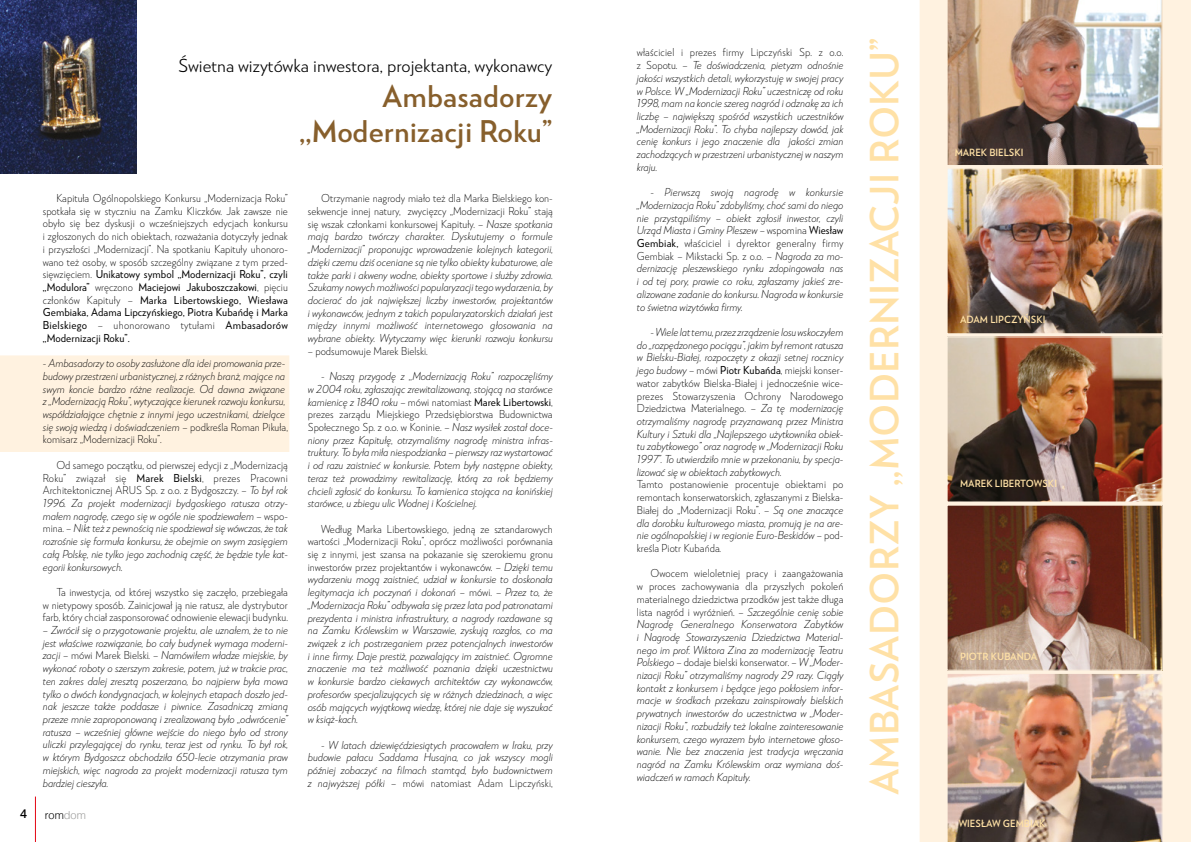
<style>
.page{position:relative;width:1191px;height:842px;background:#fff}
.page>*{position:absolute;margin:0;border:0;box-sizing:border-box;transform-origin:0 0}
.t1{font:700 39px "RNS Miles";color:#ffe1a6}
.t2{font:700 30px/35px "RNS Miles";color:#875f2c;text-align:right}
.t3{font:18px "RNS Miles";color:#000}
.t4{font:600 12px "Open Sans";color:#000}
.t5{font:italic 300 11px/12.7px "RNS Miles";color:#000;text-align:justify;scale:.95 1}
.t6{font:300 11px/12.7px "RNS Miles";color:#000;text-align:justify;scale:.95 1}
.t7{font:300 11px "Helvetica";color:#000}
.t8{font:700 10px "RNS Miles";color:#ffe1a6;scale:.95 1}
.s1{font-weight:500}
.s2{font-style:normal}
.s3{font-weight:500;font-style:normal}
.s4{color:#9d9d9c}
.s5{font-style:italic}
</style>
<div class="page">
<hr style="left:35px;top:796px;width:1px;height:46px;background:#e30613">
<div style="left:919px;top:0;width:272px;height:842px;background:#fff2e0"></div>
<div style="left:0;top:355px;width:289px;height:97px;background:#fff2e0"></div>
<img style="left:0;top:0;width:136px;height:174px">
<img style="left:946px;top:0;width:216px;height:166px">
<img style="left:948px;top:170px;width:212px;height:162px">
<div style="left:946px;top:168px;width:216px;height:166px;border:1px solid #fff2e0"></div>
<img style="left:948px;top:338px;width:212px;height:162px">
<div style="left:946px;top:336px;width:216px;height:166px;border:1px solid #fff2e0"></div>
<img style="left:948px;top:507px;width:212px;height:162px">
<div style="left:946px;top:505px;width:216px;height:166px;border:1px solid #fff2e0"></div>
<img style="left:946px;top:673px;width:216px;height:169px">
<h3 class="t3" style="left:178px;top:54px;width:376px">Świetna wizytówka inwestora, projektanta, wykonawcy</h3>
<h2 class="t2" style="left:299px;top:79px;width:254px">Ambasadorzy „,Modernizacji Roku”</h2>
<p class="t6" style="left:43px;top:191px;width:259px;text-indent:14px">Kapituła Ogólnopolskiego Konkursu „,Modernizacja Roku” spotkała się w styczniu na Zamku Kliczków. Jak zawsze nie obyło się bez dyskusji o wcześniejszych edycjach konkursu i zgłoszonych do nich obiektach, rozważania dotyczyły jednak i przyszłości „,Modernizacji”. Na spotkaniu Kapituły uhonoro&shy;wano też osoby, w sposób szczególny związane z tym przed&shy;sięwzięciem. <span class="s1">Unikatowy symbol „,Modernizacji Roku”, czyli „,Modulora”</span> wręczono <span class="s1">Maciejowi Jakuboszczakowi</span>, pięciu członków Kapituły – <span class="s1">Marka Libertowskiego, Wiesława Gembiaka, Adama Lipczyńskiego, Piotra Kubańdę i Marka Bielskiego</span> – uhonorowano tytułami <span class="s1">Ambasadorów „,Modernizacji Roku”.</span></p>
<p class="t5" style="left:43px;top:357px;width:259px;text-align:left"><span class="s2">-</span> Ambasadorzy to osoby zasłużone dla idei promowania prze&shy;budowy przestrzeni urbanistycznej, z różnych branż, mające na swym koncie bardzo różne realizacje. Od dawna związane z „,Modernizacją Roku”, wytyczające kierunek rozwoju konkursu, współdziałające chętnie z innymi jego uczestnikami, dzielące się swoją wiedzą i doświadczeniem <span class="s2">– podkreśla Roman Pikuła, komisarz „,Modernizacji Roku”.</span></p>
<p class="t5" style="left:43px;top:458px;width:259px;text-indent:14px"><span class="s2">Od samego początku, od pierwszej edycji z „,Modernizacją Roku” związał się</span> <span class="s3">Marek Bielski</span><span class="s2">, prezes Pracowni Architektonicznej ARUS Sp. z o.o. z Bydgoszczy. –</span> To był rok 1996. Za projekt modernizacji bydgoskiego ratusza otrzy&shy;małem nagrodę, czego się w ogóle nie spodziewałem – <span class="s2">wspo&shy;mina</span>. – Nikt też z pewnością nie spodziewał się wówczas, że tak rozrośnie się formuła konkursu, że obejmie on swym zasięgiem całą Polskę, nie tylko jego zachodnią część, że będzie tyle kat&shy;egorii konkursowych.</p>
<p class="t6" style="left:43px;top:585px;width:259px;text-indent:14px">Ta inwestycja, od której wszystko się zaczęło, przebiegała w nietypowy sposób. Zainicjował ją nie ratusz, ale dystrybutor farb, który chciał zasponsorować odnowienie elewacji budynku.</p>
<p class="t5" style="left:43px;top:623px;width:259px">– Zwrócił się o przygotowanie projektu, ale uznałem, że to nie jest właściwe rozwiązanie, bo cały budynek wymaga moderni&shy;zacji – <span class="s2">mówi Marek Bielski</span>. – Namówiłem władze miejskie, by wykonać roboty o szerszym zakresie, potem, już w trakcie prac, ten zakres dalej zresztą poszerzano, bo najpierw była mowa tylko o dwóch kondygnacjach, w kolejnych etapach doszło jed&shy;nak jeszcze także poddasze i piwnice. Zasadniczą zmianą przeze mnie zaproponowaną i zrealizowaną było „,odwrócenie” ratusza – wcześniej główne wejście do niego było od strony uliczki przylegającej do rynku, teraz jest od rynku. To był rok, w którym Bydgoszcz obchodziła 650-lecie otrzymania praw miejskich, więc nagroda za projekt modernizacji ratusza tym bardziej cieszyła.</p>
<p class="t4" style="left:20px;top:806px;width:8px">4</p>
<p class="t7" style="left:45px;top:805px;width:42px">rom<span class="s4">dom</span></p>
<p class="t5" style="left:308px;top:192px;width:259px;text-indent:14px"><span class="s2">Otrzymanie nagrody miało też dla Marka Bielskiego kon&shy;sekwencje innej natury, zwycięzcy „,Modernizacji Roku” stają się wszak członkami konkursowej Kapituły. –</span> Nasze spotkania mają bardzo twórczy charakter. Dyskutujemy o formule ,„Modernizacji” proponując wprowadzenie kolejnych kategorii, dzięki czemu dziś oceniane są nie tylko obiekty kubaturowe, ale także parki i akweny wodne, obiekty sportowe i służby zdrowia.<br>Szukamy nowych możliwości popularyzacji tego wydarzenia, by docierać do jak największej liczby inwestorów, projektantów i wykonawców, jednym z takich popularyzatorskich działań jest między innymi możliwość internetowego głosowania na wybrane obiekty. Wytyczamy więc kierunki rozwoju konkursu</p>
<p class="t6" style="left:308px;top:344px;width:128px">– podsumowuje Marek Bielski.</p>
<p class="t5" style="left:308px;top:370px;width:259px;text-indent:14px">- Naszą przygodę z ,,Modernizacją Roku” rozpoczęliśmy w 2004 roku, zgłaszając zrewitalizowaną, stojącą na starówce kamienicę z 1840 roku – <span class="s2">mówi natomiast</span> <span class="s3">Marek Libertowski</span><span class="s2">, prezes zarządu Miejskiego Przedsiębiorstwa Budownictwa Społecznego Sp. z o.o. w Koninie. –</span> Nasz wysiłek został doce&shy;niony przez Kapitułę, otrzymaliśmy nagrodę ministra infras&shy;truktury. To była miła niespodzianka – pierwszy raz wystartować i od razu zaistnieć w konkursie. Potem były następne obiekty, teraz też prowadzimy rewitalizację, którą za rok będziemy chcieli zgłosić do konkursu. To kamienica stojąca na konińskiej starówce, u zbiegu ulic Wodnej i Kościelnej.</p>
<p class="t5" style="left:308px;top:522px;width:259px;text-indent:14px"><span class="s2">Według Marka Libertowskiego, jedną ze sztandarowych wartości „,Modernizacji Roku”, oprócz możliwości porównania się z innymi, jest szansa na pokazanie się szerokiemu gronu inwestorów przez projektantów i wykonawców. –</span> Dzięki temu wydarzeniu mogą zaistnieć, udział w konkursie to doskonała legitymacja ich poczynań i dokonań – <span class="s2">mówi.</span> – Przez to, że „,Modernizacja Roku” odbywała się przez lata pod patronatami prezydenta i ministra infrastruktury, a nagrody rozdawane są na Zamku Królewskim w Warszawie, zyskują rozgłos, co ma związek z ich postrzeganiem przez potencjalnych inwestorów i inne firmy. Daje prestiż, pozwalający im zaistnieć. Ogromne znaczenie ma też możliwość poznania dzięki uczestnictwu w konkursie bardzo ciekawych architektów czy wykonawców, profesorów specjalizujących się w różnych dziedzinach, a więc osób mających wyjątkową wiedzę, której nie daje się wyszukać w książ-kach.</p>
<p class="t5" style="left:308px;top:738px;width:259px;text-indent:14px">- W latach dziewięćdziesiątych pracowałem w Iraku, przy budowie pałacu Saddama Husajna, co jak wszyscy mogli później zobaczyć na filmach stamtąd, było budownictwem z najwyższej półki <span class="s2">– mówi natomiast Adam Lipczyński,</span></p>
<p class="t5" style="left:637px;top:46px;width:219px"><span class="s2">właściciel i prezes firmy Lipczyński Sp. z o.o. z Sopotu</span>. – Te doświadczenia, pietyzm odnośnie jakości wszystkich detali, wykorzystuję w swojej pracy w Polsce. W „,Modernizacji Roku” uczestniczę od roku 1998, mam na koncie szereg nagród i odznakę za ich liczbę – największą spośród wszystkich uczestników „,Modernizacji Roku”. To chyba najlepszy dowód, jak cenię konkurs i jego znaczenie dla jakości zmian zachodzących w przestrzeni urbanistycznej w naszym kraju.</p>
<p class="t5" style="left:637px;top:186px;width:219px;text-indent:14px">- Pierwszą swoją nagrodę w konkursie „,Modernizacja Roku” zdobyliśmy, choć sami do niego nie przystąpiliśmy – obiekt zgłosił inwestor, czyli Urząd Miasta i Gminy Pleszew – <span class="s2">wspomina</span> <span class="s3">Wiesław Gembiak,</span> <span class="s2">właściciel i dyrektor generalny firmy Gembiak – Mikstacki Sp. z o.o.</span> – Nagroda za mo&shy;dernizację pleszewskiego rynku zdopingowała nas i od tej pory, prawie co roku, zgłaszamy jakieś zre&shy;alizowane zadanie do konkursu. Nagroda w konkursie to świetna wizytówka firmy.</p>
<p class="t5" style="left:637px;top:325px;width:219px;text-indent:14px">- Wiele lat temu, przez zrządzenie losu wskoczyłem do „,rozpędzonego pociągu”, jakim był remont ratusza w Bielsku-Białej, rozpoczęty z okazji setnej rocznicy jego budowy <span class="s2">– mówi</span> <span class="s3">Piotr Kubańda</span><span class="s2">, miejski konser&shy;wator zabytków Bielska-Białej i jednocześnie wice&shy;prezes Stowarzyszenia Ochrony Narodowego Dziedzictwa Materialnego.</span> – Za tę modernizację otrzymaliśmy nagrodę przyznawaną przez Ministra Kultury i Sztuki dla „,Najlepszego użytkownika obiek&shy;tu zabytkowego” oraz nagrodę w „,Modernizacji Roku 1997”. To utwierdziło mnie w przekonaniu, by specja&shy;lizować się w obiektach zabytkowych.</p>
<p class="t6" style="left:637px;top:478px;width:219px">Tamto postanowienie procentuje obiektami po remontach konserwatorskich, zgłaszanymi z Bielska-Białej do „,Modernizacji Roku”. <span class="s5">– Są one znaczące dla dorobku kulturowego miasta, promują je na are&shy;nie ogólnopolskiej i w regionie Euro-Beskidów –</span> pod&shy;kreśla Piotr Kubańda<span class="s5">.</span></p>
<p class="t5" style="left:637px;top:567px;width:219px;text-indent:14px"><span class="s2">Owocem wieloletniej pracy i zaangażowania w proces zachowywania dla przyszłych pokoleń materialnego dziedzictwa przodków jest także długa lista nagród i wyróżnień.</span> – Szczególnie cenię sobie Nagrodę Generalnego Konserwatora Zabytków i Nagrodę Stowarzyszenia Dziedzictwa Material&shy;nego im prof. Wiktora Zina za modernizację Teatru Polskiego – <span class="s2">dodaje bielski konserwator.</span> – W „,Moder&shy;nizacji Roku” otrzymaliśmy nagrody 29 razy. Ciągły kontakt z konkursem i będące jego pokłosiem infor&shy;macje w środkach przekazu zainspirowały bielskich prywatnych inwestorów do uczestnictwa w „,Moder&shy;nizacji Roku”, rozbudziły też lokalne zainteresowanie konkursem, czego wyrazem było internetowe głoso&shy;wanie. Nie bez znaczenia jest tradycja wręczania nagród na Zamku Królewskim oraz wymiana doś&shy;wiadczeń w ramach Kapituły.</p>
<h1 class="t1" style="left:858px;top:795px;width:759px;rotate:-90deg">AMBASADORZY „,MODERNIZACJI ROKU”</h1>
<p class="t8" style="left:954px;top:146px;width:74px">MAREK BIELSKI</p>
<p class="t8" style="left:960px;top:313px;width:91px">ADAM LIPCZYŃSKI</p>
<p class="t8" style="left:960px;top:476px;width:103px">MAREK LIBERTOWSKI</p>
<p class="t8" style="left:960px;top:650px;width:83px">PIOTR KUBANDA</p>
<p class="t8" style="left:958px;top:817px;width:93px">WIESŁAW GEMBIAK</p>
</div>
